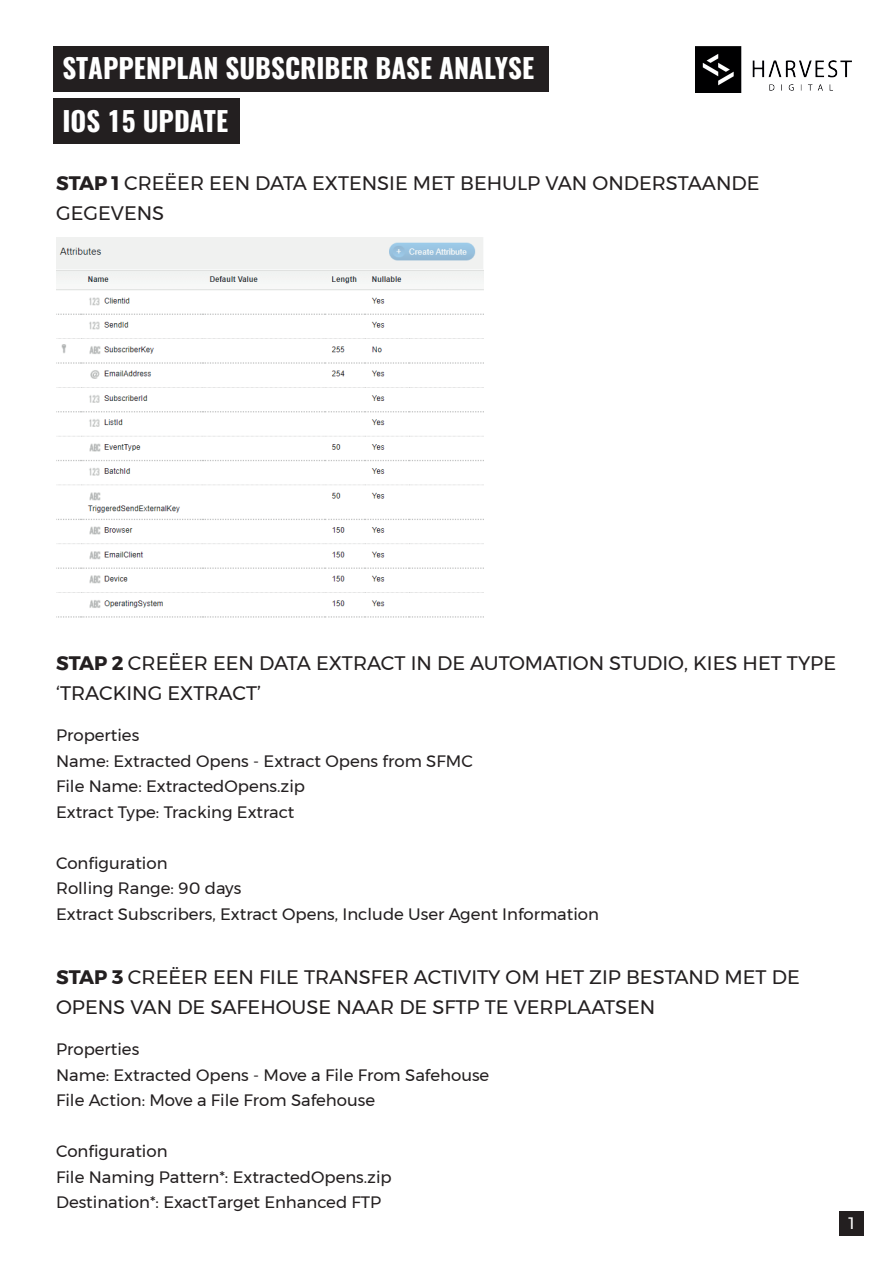
<style>
.page{position:relative;width:893px;height:1263px;background:#fff}
.page>*{position:absolute;margin:0;border:0;box-sizing:border-box;transform-origin:0 0}
.t1{font:700 27px/52.5px "Oswald";color:#fff}
.t2{font:19.5px/30px "Montserrat";color:#231f20}
.t3{font:16.5px/25.5px "Montserrat";color:#231f20}
.t4{font:16.5px "Montserrat";color:#fff}
.s1{font-weight:700}
</style>
<div class="page">
<div style="left:54px;top:46px;width:495px;height:46px;background:#231f20"></div>
<div style="left:54px;top:99px;width:186px;height:45px;background:#231f20"></div>
<img style="left:696px;top:46px;width:156px;height:47px">
<div style="left:839px;top:1211px;width:24px;height:24px;background:#231f20"></div>
<img style="left:56px;top:237px;width:427px;height:381px">
<h1 class="t1" style="left:62px;top:44px;width:473px">STAPPENPLAN SUBSCRIBER BASE ANALYSE<br>IOS 15 UPDATE</h1>
<p class="t2" style="left:56px;top:167px;width:705px"><span class="s1">STAP 1</span> CREËER EEN DATA EXTENSIE MET BEHULP VAN ONDERSTAANDE<br>GEGEVENS</p>
<p class="t2" style="left:56px;top:648px;width:781px"><span class="s1">STAP 2</span> CREËER EEN DATA EXTRACT IN DE AUTOMATION STUDIO, KIES HET TYPE ‘TRACKING EXTRACT’</p>
<p class="t3" style="left:56px;top:722px;width:418px">Properties<br>Name: Extracted Opens - Extract Opens from SFMC<br>File Name: ExtractedOpens.zip<br>Extract Type: Tracking Extract</p>
<p class="t3" style="left:56px;top:850px;width:544px">Configuration<br>Rolling Range: 90 days<br>Extract Subscribers, Extract Opens, Include User Agent Information</p>
<p class="t2" style="left:56px;top:962px;width:745px"><span class="s1">STAP 3</span> CREËER EEN FILE TRANSFER ACTIVITY OM HET ZIP BESTAND MET DE<br>OPENS VAN DE SAFEHOUSE NAAR DE SFTP TE VERPLAATSEN</p>
<p class="t3" style="left:56px;top:1036px;width:435px">Properties<br>Name: Extracted Opens - Move a File From Safehouse<br>File Action: Move a File From Safehouse</p>
<p class="t3" style="left:56px;top:1138px;width:337px">Configuration<br>File Naming Pattern*: ExtractedOpens.zip<br>Destination*: ExactTarget Enhanced FTP</p>
<p class="t4" style="left:848px;top:1210px;width:8px">1</p>
</div>
